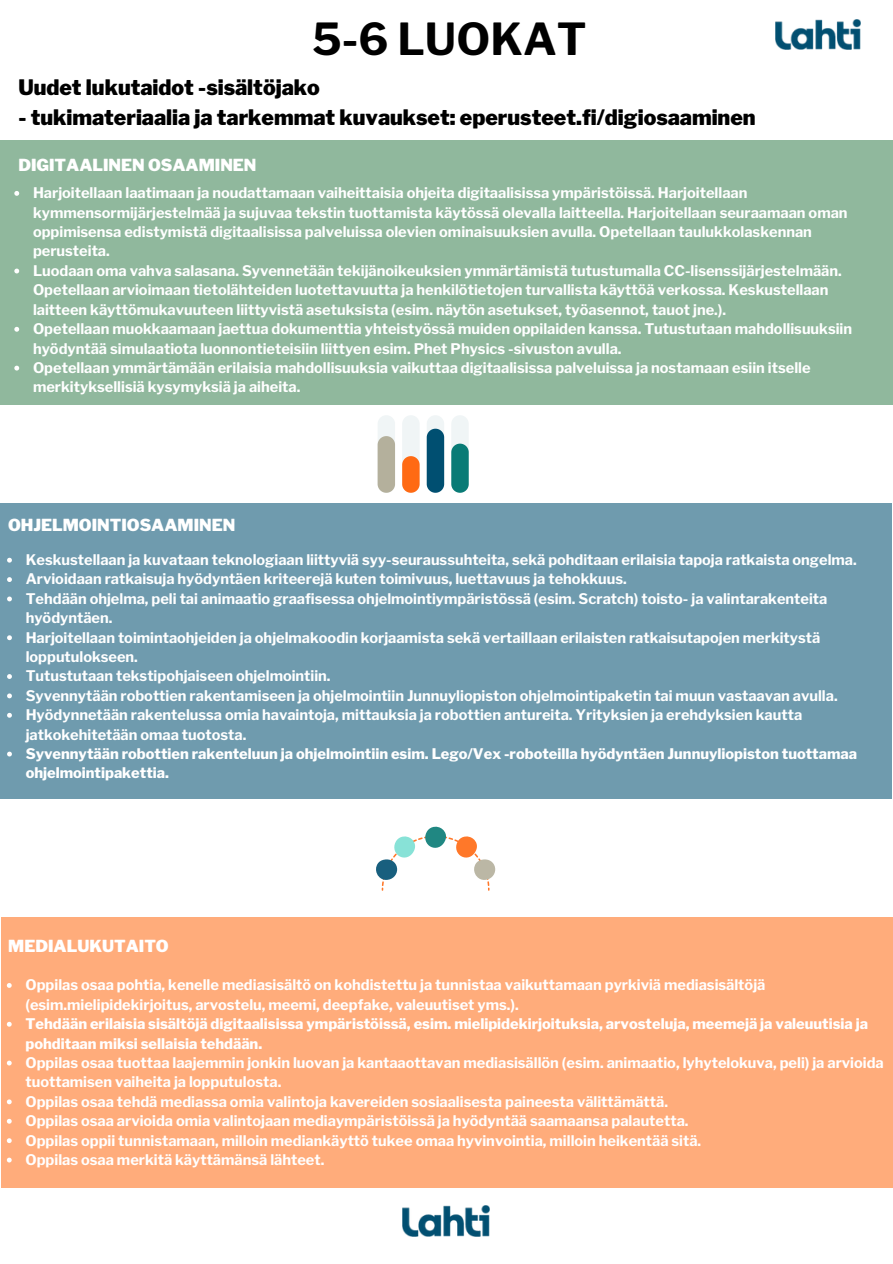
<style>
.page{position:relative;width:893px;height:1264px;background:#fff}
.page>*{position:absolute;margin:0;border:0;box-sizing:border-box;transform-origin:0 0}
.t1{font:700 43.8px "Libre Franklin";color:#000}
.t2{font:900 21.15px "Libre Franklin";color:#000}
.t3{font:900 16.5px "Libre Franklin";color:#fff}
.t4{font:700 14.55px/19.4px "Libre Franklin";color:#fff}
.t5{font:800 14.55px/19.4px "Libre Franklin";color:#fff}
</style>
<div class="page">
<div style="left:0;top:140px;width:892px;height:264px;background:#90b89d"></div>
<div style="left:1px;top:917px;width:891px;height:270px;background:#ffac7b"></div>
<div style="left:0;top:503px;width:891px;height:295px;background:#6f9bae"></div>
<img style="left:402px;top:1205px;width:87px;height:31px">
<img style="left:775px;top:19px;width:85px;height:31px">
<svg style="left:14px;top:191px;width:5px;height:5px"></svg>
<svg style="left:14px;top:268px;width:5px;height:5px"></svg>
<svg style="left:14px;top:327px;width:5px;height:5px"></svg>
<svg style="left:14px;top:366px;width:5px;height:4px"></svg>
<svg style="left:7px;top:557px;width:5px;height:5px"></svg>
<svg style="left:7px;top:577px;width:5px;height:5px"></svg>
<svg style="left:7px;top:596px;width:5px;height:5px"></svg>
<svg style="left:7px;top:635px;width:5px;height:5px"></svg>
<svg style="left:7px;top:674px;width:5px;height:5px"></svg>
<svg style="left:7px;top:693px;width:5px;height:5px"></svg>
<svg style="left:7px;top:713px;width:5px;height:4px"></svg>
<svg style="left:7px;top:751px;width:5px;height:5px"></svg>
<svg style="left:7px;top:983px;width:5px;height:4px"></svg>
<svg style="left:7px;top:1021px;width:5px;height:5px"></svg>
<svg style="left:7px;top:1060px;width:5px;height:5px"></svg>
<svg style="left:7px;top:1099px;width:5px;height:5px"></svg>
<svg style="left:7px;top:1118px;width:5px;height:5px"></svg>
<svg style="left:7px;top:1138px;width:5px;height:5px"></svg>
<svg style="left:7px;top:1157px;width:5px;height:5px"></svg>
<svg style="left:376px;top:859px;width:21px;height:21px"></svg>
<div style="left:474px;top:859px;width:21px;height:21px;background:#bbb7a5;border-radius:50%"></div>
<svg style="left:381px;top:826px;width:108px;height:64px"></svg>
<svg style="left:451px;top:415px;width:17px;height:78px"></svg>
<svg style="left:426px;top:415px;width:18px;height:78px"></svg>
<svg style="left:377px;top:415px;width:18px;height:78px"></svg>
<svg style="left:402px;top:415px;width:17px;height:78px"></svg>
<p class="t1" style="left:312px;top:13px;width:276px">5-6 LUOKAT</p>
<p class="t2" style="left:18px;top:75px;width:303px">Uudet lukutaidot -sisältöjako</p>
<p class="t2" style="left:18px;top:104px;width:738px">- tukimateriaalia ja tarkemmat kuvaukset: eperusteet.fi/digiosaaminen</p>
<p class="t3" style="left:18px;top:155px;width:239px">DIGITAALINEN OSAAMINEN</p>
<p class="t4" style="left:33px;top:183px;width:816px">Harjoitellaan laatimaan ja noudattamaan vaiheittaisia ohjeita digitaalisissa ympäristöissä. Harjoitellaan kymmensormijärjestelmää ja sujuvaa tekstin tuottamista käytössä olevalla laitteella. Harjoitellaan seuraamaan oman oppimisensa edistymistä digitaalisissa palveluissa olevien ominaisuuksien avulla. Opetellaan taulukkolaskennan perusteita.</p>
<p class="t4" style="left:33px;top:261px;width:810px">Luodaan oma vahva salasana. Syvennetään tekijänoikeuksien ymmärtämistä tutustumalla CC-lisenssijärjestelmään.<br>Opetellaan arvioimaan tietolähteiden luotettavuutta ja henkilötietojen turvallista käyttöä verkossa. Keskustellaan laitteen käyttömukavuuteen liittyvistä asetuksista (esim. näytön asetukset, työasennot, tauot jne.).</p>
<p class="t4" style="left:33px;top:319px;width:820px">Opetellaan muokkaamaan jaettua dokumenttia yhteistyössä muiden oppilaiden kanssa. Tutustutaan mahdollisuuksiin hyödyntää simulaatiota luonnontieteisiin liittyen esim. Phet Physics -sivuston avulla.</p>
<p class="t4" style="left:33px;top:358px;width:779px">Opetellaan ymmärtämään erilaisia mahdollisuuksia vaikuttaa digitaalisissa palveluissa ja nostamaan esiin itselle merkityksellisiä kysymyksiä ja aiheita.</p>
<p class="t3" style="left:8px;top:515px;width:229px">OHJELMOINTIOSAAMINEN</p>
<p class="t4" style="left:26px;top:550px;width:832px">Keskustellaan ja kuvataan teknologiaan liittyviä syy-seuraussuhteita, sekä pohditaan erilaisia tapoja ratkaista ongelma.</p>
<p class="t4" style="left:26px;top:569px;width:602px">Arvioidaan ratkaisuja hyödyntäen kriteerejä kuten toimivuus, luettavuus ja tehokkuus.</p>
<p class="t4" style="left:26px;top:589px;width:803px">Tehdään ohjelma, peli tai animaatio graafisessa ohjelmointiympäristössä (esim. Scratch) toisto- ja valintarakenteita hyödyntäen.</p>
<p class="t4" style="left:26px;top:627px;width:796px">Harjoitellaan toimintaohjeiden ja ohjelmakoodin korjaamista sekä vertaillaan erilaisten ratkaisutapojen merkitystä lopputulokseen.</p>
<p class="t4" style="left:26px;top:666px;width:306px">Tutustutaan tekstipohjaiseen ohjelmointiin.</p>
<p class="t4" style="left:26px;top:686px;width:813px">Syvennytään robottien rakentamiseen ja ohjelmointiin Junnuyliopiston ohjelmointipaketin tai muun vastaavan avulla.</p>
<p class="t4" style="left:26px;top:705px;width:777px">Hyödynnetään rakentelussa omia havaintoja, mittauksia ja robottien antureita. Yrityksien ja erehdyksien kautta jatkokehitetään omaa tuotosta.</p>
<p class="t5" style="left:26px;top:744px;width:832px">Syvennytään robottien rakenteluun ja ohjelmointiin esim. Lego/Vex -roboteilla hyödyntäen Junnuyliopiston tuottamaa ohjelmointipakettia.</p>
<p class="t3" style="left:8px;top:936px;width:162px">MEDIALUKUTAITO</p>
<p class="t4" style="left:25px;top:975px;width:741px">Oppilas osaa pohtia, kenelle mediasisältö on kohdistettu ja tunnistaa vaikuttamaan pyrkiviä mediasisältöjä (esim.mielipidekirjoitus, arvostelu, meemi, deepfake, valeuutiset yms.).</p>
<p class="t5" style="left:25px;top:1014px;width:843px">Tehdään erilaisia sisältöjä digitaalisissa ympäristöissä, esim. mielipidekirjoituksia, arvosteluja, meemejä ja valeuutisia ja pohditaan miksi sellaisia tehdään.</p>
<p class="t4" style="left:25px;top:1052px;width:859px">Oppilas osaa tuottaa laajemmin jonkin luovan ja kantaaottavan mediasisällön (esim. animaatio, lyhytelokuva, peli) ja arvioida tuottamisen vaiheita ja lopputulosta.</p>
<p class="t4" style="left:25px;top:1091px;width:644px">Oppilas osaa tehdä mediassa omia valintoja kavereiden sosiaalisesta paineesta välittämättä.</p>
<p class="t4" style="left:25px;top:1111px;width:664px">Oppilas osaa arvioida omia valintojaan mediaympäristöissä ja hyödyntää saamaansa palautetta.</p>
<p class="t4" style="left:25px;top:1130px;width:677px">Oppilas oppii tunnistamaan, milloin mediankäyttö tukee omaa hyvinvointia, milloin heikentää sitä.</p>
<p class="t4" style="left:25px;top:1149px;width:300px">Oppilas osaa merkitä käyttämänsä lähteet.</p>
</div>
